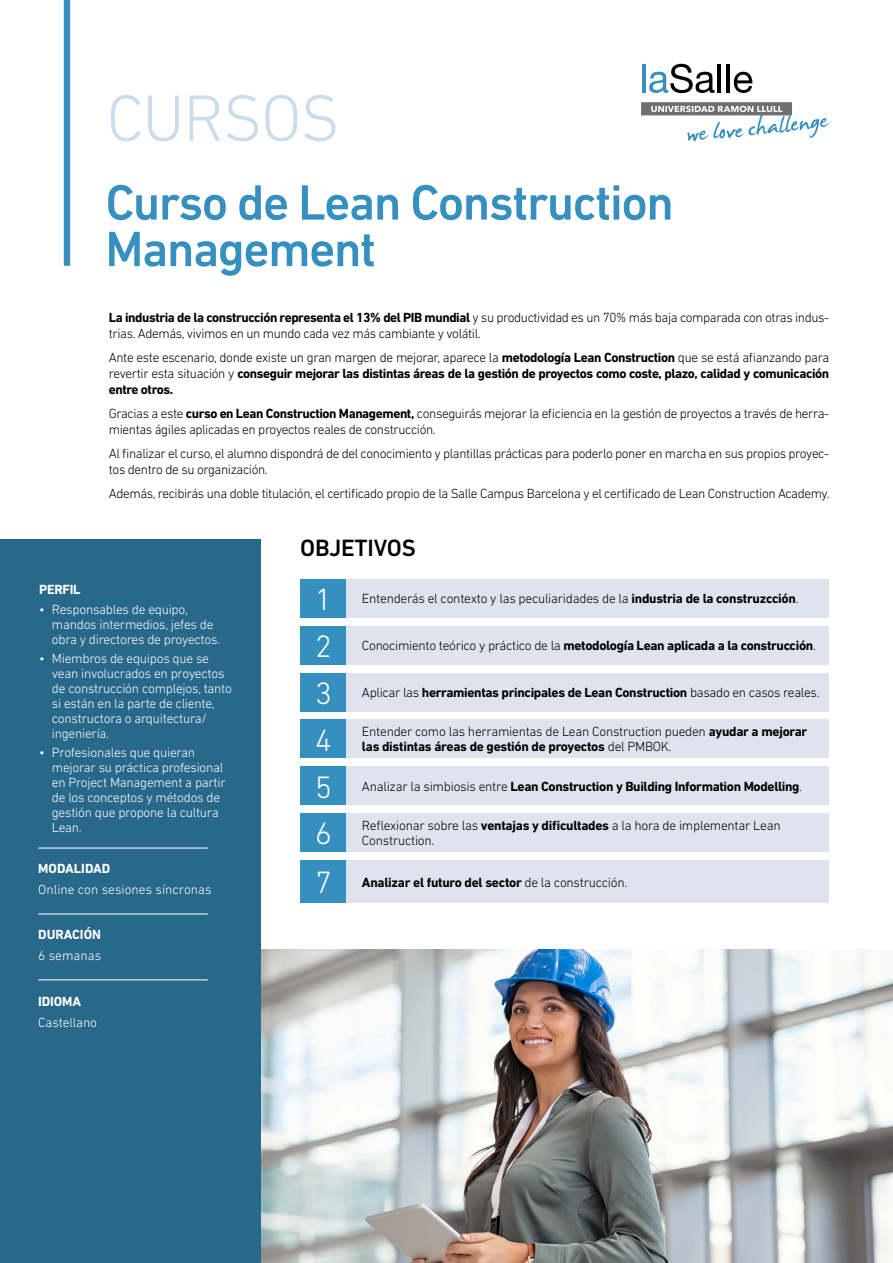
<style>
.page{position:relative;width:893px;height:1263px;background:#fff}
.page>*{position:absolute;margin:0;border:0;box-sizing:border-box;transform-origin:0 0}
.t1{font:300 66.45px "DIN Next LT Pro";letter-spacing:-.02em;color:#c9ddeb}
.t2{font:500 50.4px/46.5px "DIN Next LT Pro";letter-spacing:-.03em;color:#358fbf}
.t3{font:300 31.5px "DIN Next LT Pro";color:#fff}
.t4{font:500 24px "DIN Next LT Pro";letter-spacing:-.01em;color:#000}
.t5{font:300 13.5px/15.8px "DIN Next LT Pro";letter-spacing:-.03em;color:#000}
.t6{font:700 13.5px/15.8px "DIN Next LT Pro";letter-spacing:-.025em;color:#000;text-align:justify}
.t7{font:300 13.5px/15px "DIN Next LT Pro";letter-spacing:-.02em;color:#fff}
.t8{font:300 13.5px "DIN Next LT Pro";color:#fff}
.t9{font:700 13.5px "DIN Next LT Pro";letter-spacing:-.01em;color:#fff}
.s1{font-weight:700}
.s2{font-weight:300}
</style>
<div class="page">
<img style="left:261px;top:949px;width:632px;height:314px">
<hr style="left:642px;top:64px;width:3px;height:28px;background:#358fbf">
<svg style="left:649px;top:64px;width:65px;height:29px"></svg>
<hr style="left:718px;top:64px;width:3px;height:28px;background:#000">
<hr style="left:726px;top:64px;width:4px;height:28px;background:#000">
<svg style="left:734px;top:72px;width:18px;height:21px"></svg>
<svg style="left:641px;top:102px;width:188px;height:40px"></svg>
<div style="left:64px;top:0;width:6px;height:266px;background:#358fbf"></div>
<div style="left:0;top:540px;width:261px;height:723px;background:#28688a"></div>
<div style="left:301px;top:579px;width:528px;height:38px;background:#dde4ed"></div>
<div style="left:301px;top:579px;width:45px;height:38px;background:#358fbf"></div>
<div style="left:301px;top:673px;width:528px;height:38px;background:#dde4ed"></div>
<div style="left:301px;top:673px;width:45px;height:38px;background:#358fbf"></div>
<div style="left:301px;top:766px;width:528px;height:39px;background:#dde4ed"></div>
<div style="left:301px;top:766px;width:45px;height:39px;background:#358fbf"></div>
<div style="left:301px;top:626px;width:528px;height:38px;background:#dde4ed"></div>
<div style="left:301px;top:626px;width:45px;height:38px;background:#358fbf"></div>
<div style="left:301px;top:813px;width:528px;height:39px;background:#dde4ed"></div>
<div style="left:301px;top:813px;width:45px;height:39px;background:#358fbf"></div>
<div style="left:301px;top:720px;width:528px;height:38px;background:#dde4ed"></div>
<div style="left:301px;top:720px;width:45px;height:38px;background:#358fbf"></div>
<div style="left:301px;top:860px;width:528px;height:43px;background:#dde4ed"></div>
<div style="left:301px;top:860px;width:45px;height:43px;background:#358fbf"></div>
<hr style="left:38px;top:847px;width:170px;height:1px;background:#fff">
<hr style="left:38px;top:913px;width:170px;height:1px;background:#fff">
<hr style="left:38px;top:979px;width:170px;height:1px;background:#fff">
<h1 class="t1" style="left:107px;top:80px;width:235px">CURSOS</h1>
<h2 class="t2" style="left:105px;top:179px;width:570px">Curso de Lean Construction<br>Management</h2>
<p class="t5" style="left:109px;top:309px;width:722px"><span class="s1">La industria de la construcción representa el 13% del PIB mundial</span> y su productividad es un 70% más baja comparada con otras indus&shy;trias. Además, vivimos en un mundo cada vez más cambiante y volátil.</p>
<p class="t6" style="left:109px;top:350px;width:722px"><span class="s2">Ante este escenario, donde existe un gran margen de mejorar, aparece la</span> metodología Lean Construction <span class="s2">que se está afianzando para revertir esta situación y</span> conseguir mejorar las distintas áreas de la gestión de proyectos como coste, plazo, calidad y comunicación entre otros.</p>
<p class="t5" style="left:109px;top:405px;width:722px">Gracias a este <span class="s1">curso en Lean Construction Management,</span> conseguirás mejorar la eficiencia en la gestión de proyectos a través de herra&shy;mientas ágiles aplicadas en proyectos reales de construcción.</p>
<p class="t5" style="left:109px;top:445px;width:722px">Al finalizar el curso, el alumno dispondrá de del conocimiento y plantillas prácticas para poderlo poner en marcha en sus propios proyec&shy;tos dentro de su organización.</p>
<p class="t5" style="left:109px;top:485px;width:722px">Además, recibirás una doble titulación, el certificado propio de la Salle Campus Barcelona y el certificado de Lean Construction Academy.</p>
<p class="t9" style="left:39px;top:582px;width:43px">PERFIL</p>
<p class="t7" style="left:52px;top:601px;width:170px;text-indent:-13px">• Responsables de equipo, mandos intermedios, jefes de obra y directores de proyectos.</p>
<p class="t7" style="left:52px;top:651px;width:182px;text-indent:-13px">• Miembros de equipos que se vean involucrados en proyectos de construcción complejos, tanto si están en la parte de cliente, constructora o arquitectura/ ingeniería.</p>
<p class="t7" style="left:52px;top:745px;width:175px;text-indent:-13px">• Profesionales que quieran mejorar su práctica profesional en Project Management a partir de los conceptos y métodos de gestión que propone la cultura<br>Lean.</p>
<p class="t9" style="left:38px;top:861px;width:74px">MODALIDAD</p>
<p class="t8" style="left:38px;top:882px;width:175px">Online con sesiones síncronas</p>
<p class="t9" style="left:38px;top:927px;width:64px">DURACIÓN</p>
<p class="t8" style="left:38px;top:948px;width:64px">6 semanas</p>
<p class="t9" style="left:38px;top:993px;width:44px">IDIOMA</p>
<p class="t7" style="left:38px;top:1014px;width:60px">Castellano</p>
<h3 class="t4" style="left:300px;top:534px;width:117px">OBJETIVOS</h3>
<h3 class="t3" style="left:315px;top:581px;width:18px">1</h3>
<p class="t5" style="left:362px;top:591px;width:438px">Entenderás el contexto y las peculiaridades de la <span class="s1">industria de la construzcción</span>.</p>
<h3 class="t3" style="left:315px;top:628px;width:18px">2</h3>
<p class="t6" style="left:362px;top:638px;width:455px"><span class="s2">Conocimiento teórico y práctico de la</span> metodología Lean aplicada a la construcción<span class="s2">.</span></p>
<h3 class="t3" style="left:315px;top:675px;width:18px">3</h3>
<p class="t6" style="left:362px;top:684px;width:459px"><span class="s2">Aplicar las</span> herramientas principales de Lean Construction <span class="s2">basado en casos reales.</span></p>
<h3 class="t3" style="left:315px;top:722px;width:18px">4</h3>
<p class="t5" style="left:362px;top:724px;width:447px">Entender como las herramientas de Lean Construction pueden <span class="s1">ayudar a mejorar</span></p>
<p class="t6" style="left:362px;top:739px;width:311px">las distintas áreas de gestión de proyectos <span class="s2">del PMBOK.</span></p>
<h3 class="t3" style="left:315px;top:769px;width:18px">5</h3>
<p class="t6" style="left:362px;top:778px;width:442px"><span class="s2">Analizar la simbiosis entre</span> Lean Construction y Building Information Modelling<span class="s2">.</span></p>
<h3 class="t3" style="left:315px;top:815px;width:18px">6</h3>
<p class="t5" style="left:362px;top:817px;width:420px">Reflexionar sobre las <span class="s1">ventajas y dificultades</span> a la hora de implementar Lean</p>
<p class="t5" style="left:362px;top:832px;width:74px">Construction.</p>
<h3 class="t3" style="left:315px;top:864px;width:18px">7</h3>
<p class="t6" style="left:362px;top:874px;width:267px">Analizar el futuro del sector <span class="s2">de la construcción.</span></p>
</div>
